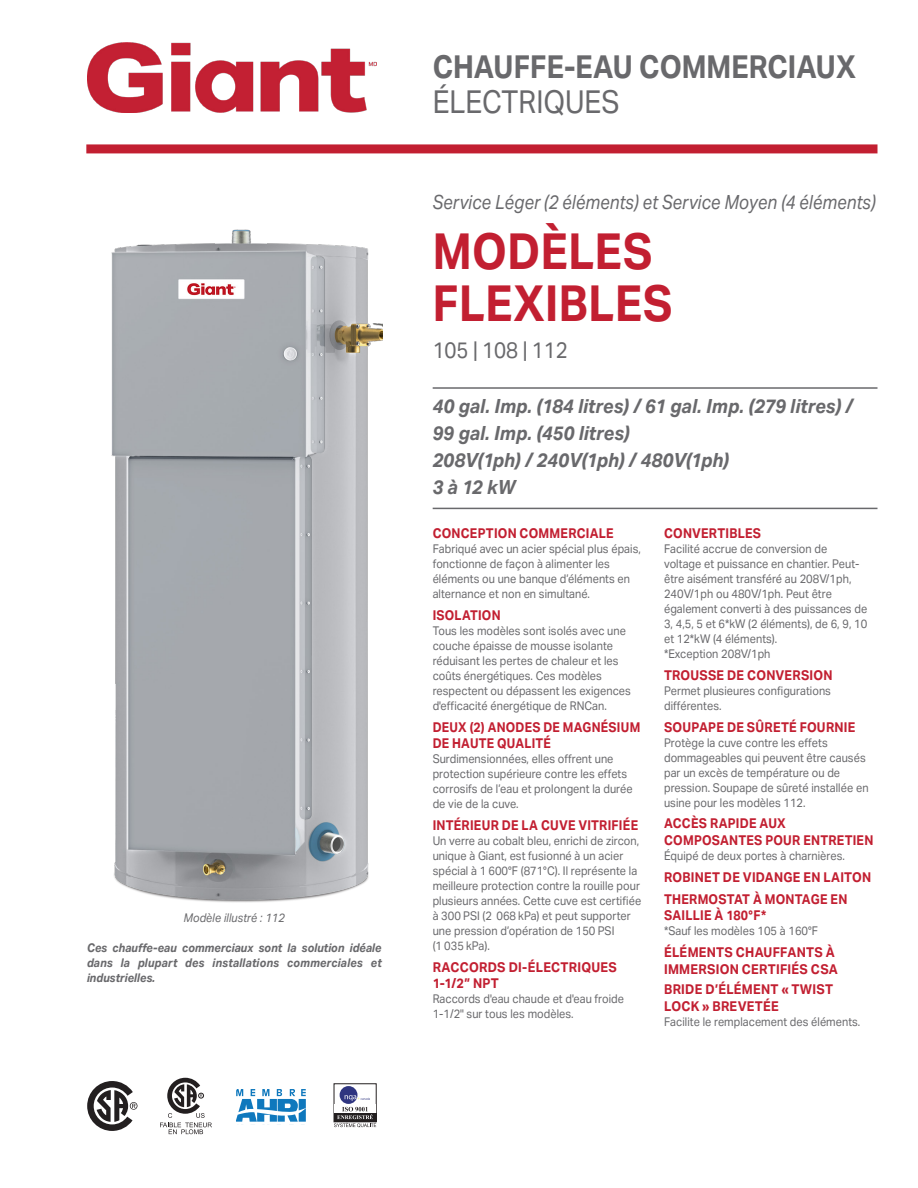
<style>
.page{position:relative;width:918px;height:1188px;background:#fff}
.page>*{position:absolute;margin:0;border:0;box-sizing:border-box;transform-origin:0 0}
.t1{font:700 49.5px "Aktiv Grotesk";letter-spacing:.01em;color:#c21f31;scale:.9 1}
.t2{font:700 31.5px "Aktiv Grotesk";color:#69696c;scale:.9 1}
.t3{font:31.5px "Aktiv Grotesk";color:#69696c;scale:.9 1}
.t4{font:22.5px "Aktiv Grotesk";color:#69696c;scale:.9 1}
.Titre_Benefits{font:italic 700 19.5px/27px "Aktiv Grotesk";letter-spacing:.01em;color:#69696c;scale:.93 1}
.t5{font:italic 19.5px "Aktiv Grotesk";color:#69696c;scale:.87 1}
.Titre_Benefits-2{font:700 13.5px/16.5px "Aktiv Grotesk";letter-spacing:.02em;color:#c21f31;scale:.91 1}
.Titre_Benefits-3{font:700 13.5px/16.5px "Aktiv Grotesk";letter-spacing:.02em;color:#c21f31;scale:.93 1}
.Titre_Benefits-4{font:700 13.5px "Aktiv Grotesk";letter-spacing:.02em;color:#c21f31;scale:.92 1}
.Titre_Benefits-5{font:700 13.5px/16.5px "Aktiv Grotesk";letter-spacing:.02em;color:#c21f31;scale:.9 1}
.texte_feature_up_10{font:12px/15px "Aktiv Grotesk";color:#69696c;scale:.92 1}
.texte_feature_up_10-2{font:italic 700 12px/15px "Aktiv Grotesk";letter-spacing:.015em;color:#69696c;text-align:justify;scale:.92 1}
.texte_feature_up_10-3{font:italic 12px "Aktiv Grotesk";color:#69696c;scale:.92 1}
</style>
<div class="page">
<div style="left:86px;top:144px;width:792px;height:9px;background:#c21f31"></div>
<img style="left:111px;top:229px;width:271px;height:674px">
<hr style="left:433px;top:508px;width:445px;height:1px;background:#69696c">
<hr style="left:433px;top:387px;width:445px;height:2px;background:#69696c">
<svg style="left:160px;top:1078px;width:52px;height:56px"></svg>
<svg style="left:87px;top:1081px;width:50px;height:50px"></svg>
<svg style="left:236px;top:1089px;width:70px;height:33px"></svg>
<svg style="left:333px;top:1083px;width:44px;height:45px"></svg>
<div style="left:334px;top:1084px;width:42px;height:38px;background:#fff"></div>
<div style="left:340px;top:1086px;width:17px;height:18px;background:#2f3580;border-radius:50%"></div>
<svg style="left:345px;top:1095px;width:25px;height:6px"></svg>
<svg style="left:334px;top:1107px;width:42px;height:20px"></svg>
<img style="left:88px;top:43px;width:289px;height:70px">
<p class="texte_feature_up_10-3" style="left:184px;top:911px;width:112px">Modèle illustré : 112</p>
<p class="texte_feature_up_10-2" style="left:87px;top:941px;width:322px">Ces chauffe-eau commerciaux sont la solution idéale dans la plupart des installations commerciales et industrielles.</p>
<p class="t2" style="left:433px;top:49px;width:472px">CHAUFFE-EAU COMMERCIAUX</p>
<p class="t3" style="left:433px;top:83px;width:209px">ÉLECTRIQUES</p>
<p class="t5" style="left:433px;top:191px;width:511px">Service Léger (2 éléments) et Service Moyen (4 éléments)</p>
<p class="t1" style="left:433px;top:223px;width:246px">MODÈLES</p>
<p class="t1" style="left:433px;top:275px;width:268px">FLEXIBLES</p>
<p class="t4" style="left:433px;top:337px;width:152px">105 | 108 | 112</p>
<p class="Titre_Benefits" style="left:433px;top:393px;width:454px">40 gal. Imp. (184 litres) / 61 gal. Imp. (279 litres) /<br>99 gal. Imp. (450 litres)</p>
<p class="Titre_Benefits" style="left:433px;top:447px;width:321px">208V(1ph) / 240V(1ph) / 480V(1ph)</p>
<p class="Titre_Benefits" style="left:433px;top:474px;width:91px">3 à 12 kW</p>
<p class="Titre_Benefits-2" style="left:433px;top:525px;width:200px">CONCEPTION COMMERCIALE</p>
<p class="texte_feature_up_10" style="left:433px;top:541px;width:228px">Fabriqué avec un acier spécial plus épais, fonctionne de façon à alimenter les éléments ou une banque d’éléments en alternance et non en simultané.</p>
<p class="Titre_Benefits-5" style="left:433px;top:607px;width:77px">ISOLATION</p>
<p class="texte_feature_up_10" style="left:433px;top:623px;width:217px">Tous les modèles sont isolés avec une couche épaisse de mousse isolante réduisant les pertes de chaleur et les coûts énergétiques. Ces modèles respectent ou dépassent les exigences d'efficacité énergétique de RNCan.</p>
<p class="Titre_Benefits-5" style="left:433px;top:719px;width:232px">DEUX (2) ANODES DE MAGNÉSIUM<br>DE HAUTE QUALITÉ</p>
<p class="texte_feature_up_10" style="left:433px;top:751px;width:219px">Surdimensionnées, elles offrent une protection supérieure contre les effets corrosifs de l’eau et prolongent la durée de vie de la cuve.</p>
<p class="Titre_Benefits-2" style="left:433px;top:817px;width:227px">INTÉRIEUR DE LA CUVE VITRIFIÉE</p>
<p class="texte_feature_up_10" style="left:433px;top:833px;width:228px">Un verre au cobalt bleu, enrichi de zircon, unique à Giant, est fusionné à un acier spécial à 1 600°F (871°C). Il représente la meilleure protection contre la rouille pour plusieurs années. Cette cuve est certifiée à 300 PSI (2 068 kPa) et peut supporter une pression d’opération de 150 PSI<br>(1 035 kPa).</p>
<p class="Titre_Benefits-3" style="left:433px;top:959px;width:200px">RACCORDS DI-ÉLECTRIQUES<br>1-1/2” NPT</p>
<p class="texte_feature_up_10" style="left:433px;top:992px;width:210px">Raccords d'eau chaude et d'eau froide<br>1-1/2" sur tous les modèles.</p>
<p class="Titre_Benefits-2" style="left:664px;top:525px;width:108px">CONVERTIBLES</p>
<p class="texte_feature_up_10" style="left:664px;top:541px;width:222px">Facilité accrue de conversion de voltage et puissance en chantier. Peut&shy;être aisément transféré au 208V/1ph, 240V/1ph ou 480V/1ph. Peut être également converti à des puissances de 3, 4,5, 5 et 6*kW (2 éléments), de 6, 9, 10 et 12*kW (4 éléments).</p>
<p class="texte_feature_up_10" style="left:664px;top:646px;width:117px">*Exception 208V/1ph</p>
<p class="Titre_Benefits-4" style="left:664px;top:667px;width:185px">TROUSSE DE CONVERSION</p>
<p class="texte_feature_up_10" style="left:664px;top:683px;width:183px">Permet plusieures configurations différentes.</p>
<p class="Titre_Benefits-4" style="left:664px;top:719px;width:210px">SOUPAPE DE SÛRETÉ FOURNIE</p>
<p class="texte_feature_up_10" style="left:664px;top:735px;width:224px">Protège la cuve contre les effets dommageables qui peuvent être causés par un excès de température ou de pression. Soupape de sûreté installée en usine pour les modèles 112.</p>
<p class="Titre_Benefits-2" style="left:664px;top:816px;width:232px">ACCÈS RAPIDE AUX<br>COMPOSANTES POUR ENTRETIEN</p>
<p class="texte_feature_up_10" style="left:664px;top:848px;width:198px">Équipé de deux portes à charnières.</p>
<p class="Titre_Benefits-4" style="left:664px;top:869px;width:227px">ROBINET DE VIDANGE EN LAITON</p>
<p class="Titre_Benefits-2" style="left:664px;top:891px;width:203px">THERMOSTAT À MONTAGE EN<br>SAILLIE À 180°F*</p>
<p class="texte_feature_up_10" style="left:664px;top:924px;width:169px">*Sauf les modèles 105 à 160°F</p>
<p class="Titre_Benefits-3" style="left:664px;top:944px;width:188px">ÉLÉMENTS CHAUFFANTS À<br>IMMERSION CERTIFIÉS CSA</p>
<p class="Titre_Benefits-3" style="left:664px;top:981px;width:183px">BRIDE D’ÉLÉMENT « TWIST<br>LOCK » BREVETÉE</p>
<p class="texte_feature_up_10" style="left:664px;top:1014px;width:215px">Facilite le remplacement des éléments.</p>
</div>
